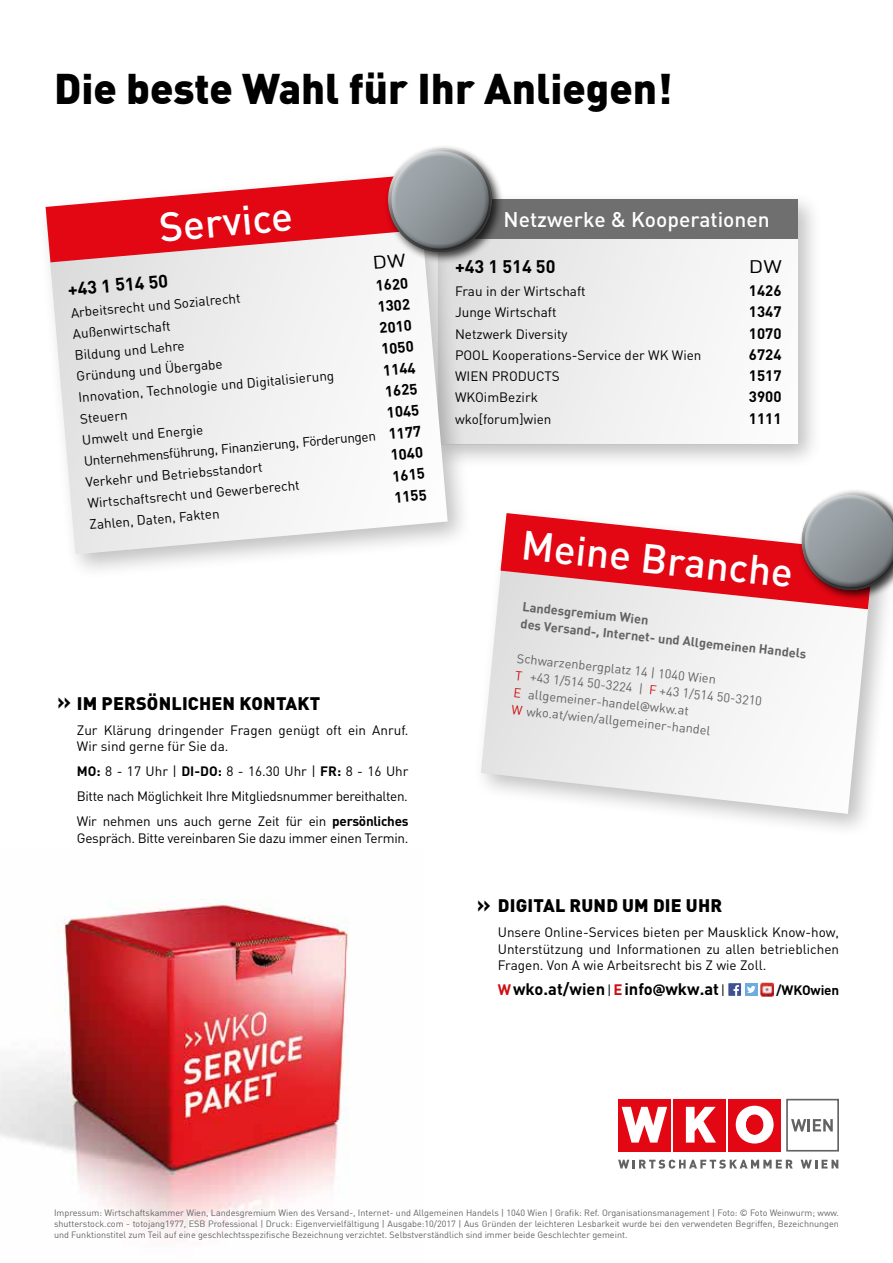
<style>
.page{position:relative;width:893px;height:1263px;background:#fff}
.page>*{position:absolute;margin:0;border:0;box-sizing:border-box;transform-origin:0 0}
.t1{font:900 42px "DIN";color:#000}
.t2{font:500 40.5px "DIN Pro";color:#fff}
.t3{font:700 22.5px "DIN Pro";color:#000}
.t4{font:500 21px "DIN Pro";color:#fff}
.t5{font:900 18px "DIN Pro";letter-spacing:.01em;color:#000}
.t6{font:700 18px "DIN Pro";color:#000}
.t7{font:18px "DIN Pro";color:#000;scale:1.2 1}
.t8{font:700 16.5px "DIN Pro";color:#000}
.t9{font:700 15px "DIN Pro";color:#000}
.t10{font:13.5px/16.5px "DIN Pro";color:#000}
.t11{font:13.5px "DIN Pro";letter-spacing:-.02em;color:#000}
.t12{font:700 13.5px "DIN Pro";letter-spacing:-.015em;color:#000}
.t13{font:12.75px/17.2px "DIN";color:#646363}
.t14{font:700 12.75px/17.2px "DIN";color:#646363}
.t15{font:9px/10.8px "DIN";color:#646363;text-align:justify}
.s1{font-weight:700;font-size:15px}
.s2{font-weight:700}
.s3{color:#ce0e12}
.s4{font-family:"Trebuchet MS"}
.s5{font-weight:700;font-size:22.5px}
.s6{font-size:15px;color:#ce0e12}
.s7{font-weight:400;font-size:13.5px}
</style>
<div class="page">
<div style="left:473px;top:505px;width:420px;height:334px;background:#000;opacity:.25"></div>
<svg style="left:481px;top:514px;width:392px;height:300px"></svg>
<div style="left:429px;top:190px;width:394px;height:280px;background:#000;opacity:.25"></div>
<svg style="left:474px;top:239px;width:324px;height:205px"></svg>
<div style="left:37px;top:166px;width:437px;height:414px;background:#000;opacity:.25"></div>
<svg style="left:45px;top:175px;width:403px;height:379px"></svg>
<svg style="left:500px;top:490px;width:393px;height:119px"></svg>
<div style="left:438px;top:199px;width:360px;height:40px;background:#706f6f"></div>
<div style="left:384px;top:144px;width:120px;height:120px;background:#000;opacity:.75"></div>
<svg style="left:385px;top:145px;width:106px;height:29px"></svg>
<div style="left:388px;top:164px;width:105px;height:89px;background:#000;opacity:.5"></div>
<svg style="left:390px;top:149px;width:100px;height:101px;background:#8a9094"></svg>
<div style="left:728px;top:1099px;width:53px;height:52px;background:#e30613"></div>
<div style="left:673px;top:1099px;width:53px;height:52px;background:#e30613"></div>
<svg style="left:686px;top:1107px;width:30px;height:35px"></svg>
<div style="left:618px;top:1099px;width:53px;height:52px;background:#e30613"></div>
<svg style="left:622px;top:1107px;width:45px;height:35px"></svg>
<svg style="left:736px;top:1106px;width:38px;height:37px"></svg>
<svg style="left:786px;top:1099px;width:53px;height:52px"></svg>
<svg style="left:618px;top:1159px;width:175px;height:9px"></svg>
<svg style="left:801px;top:1160px;width:37px;height:8px"></svg>
<div style="left:728px;top:983px;width:13px;height:13px;background:#3e5193"></div>
<svg style="left:733px;top:985px;width:6px;height:11px"></svg>
<img style="left:763px;top:982px;width:11px;height:14px">
<img style="left:739px;top:982px;width:24px;height:14px">
<div style="left:745px;top:983px;width:13px;height:13px;background:#6cadde"></div>
<svg style="left:747px;top:986px;width:9px;height:7px"></svg>
<img style="left:0;top:899px;width:349px;height:341px">
<svg style="left:46px;top:174px;width:377px;height:95px"></svg>
<h1 class="t1" style="left:54px;top:61px;width:620px">Die beste Wahl für Ihr Anliegen!</h1>
<h2 class="t2" style="left:157px;top:200px;width:136px;rotate:-5deg">Service</h2>
<h3 class="t6" style="left:67px;top:277px;width:102px;rotate:-5deg">+43 1 514 50</h3>
<p class="t10" style="left:70px;top:304px;width:172px;rotate:-5deg">Arbeitsrecht und Sozialrecht</p>
<p class="t9" style="left:375px;top:275px;width:34px;rotate:-5deg">1620</p>
<p class="t9" style="left:377px;top:297px;width:34px;rotate:-5deg">1302</p>
<p class="t10" style="left:72px;top:325px;width:100px;rotate:-5deg">Außenwirtschaft</p>
<p class="t9" style="left:378px;top:318px;width:34px;rotate:-5deg">2010</p>
<p class="t10" style="left:74px;top:346px;width:112px;rotate:-5deg">Bildung und Lehre</p>
<p class="t10" style="left:76px;top:367px;width:148px;rotate:-5deg">Gründung und Übergabe</p>
<p class="t10" style="left:78px;top:389px;width:258px;rotate:-5deg">Innovation, Technologie und Digitalisierung</p>
<p class="t9" style="left:380px;top:339px;width:34px;rotate:-5deg">1050</p>
<p class="t9" style="left:382px;top:360px;width:34px;rotate:-5deg">1144</p>
<p class="t9" style="left:384px;top:381px;width:34px;rotate:-5deg">1625</p>
<p class="t9" style="left:386px;top:402px;width:34px;rotate:-5deg">1045</p>
<p class="t10" style="left:83px;top:450px;width:340px;line-height:21.3px;rotate:-5deg">Unternehmensführung, Finanzierung, Förderungen <span class="s1">1177<br></span>Verkehr und Betriebsstandort</p>
<p class="t10" style="left:79px;top:410px;width:49px;rotate:-5deg">Steuern</p>
<p class="t10" style="left:81px;top:431px;width:123px;rotate:-5deg">Umwelt und Energie</p>
<p class="t9" style="left:390px;top:445px;width:34px;rotate:-5deg">1040</p>
<p class="t9" style="left:391px;top:466px;width:34px;rotate:-5deg">1615</p>
<p class="t10" style="left:87px;top:495px;width:214px;rotate:-5deg">Wirtschaftsrecht und Gewerberecht</p>
<p class="t9" style="left:393px;top:487px;width:34px;rotate:-5deg">1155</p>
<p class="t10" style="left:89px;top:516px;width:132px;rotate:-5deg">Zahlen, Daten, Fakten</p>
<h3 class="t5" style="left:77px;top:691px;width:245px">IM PERSÖNLICHEN KONTAKT</h3>
<p class="t10" style="left:77px;top:721px;width:333px">Zur Klärung dringender Fragen genügt oft ein Anruf.<br>Wir sind gerne für Sie da.</p>
<p class="t10" style="left:77px;top:758px;width:333px;line-height:25px;text-align:justify"><span class="s2">MO:</span> 8 - 17 Uhr | <span class="s2">DI-DO:</span> 8 - 16.30 Uhr | <span class="s2">FR:</span> 8 - 16 Uhr Bitte nach Möglichkeit Ihre Mitgliedsnummer bereithalten.<br>Wir nehmen uns auch gerne Zeit für ein <span class="s2">persönliches</span></p>
<p class="t11" style="left:77px;top:828px;width:333px">Gespräch. Bitte vereinbaren Sie dazu immer einen Termin.</p>
<h3 class="t3" style="left:57px;top:688px;width:16px">»</h3>
<h3 class="t4" style="left:503px;top:205px;width:268px">Netzwerke &amp; Kooperationen</h3>
<h3 class="t6" style="left:455px;top:254px;width:102px">+43 1 514 50</h3>
<h3 class="t7" style="left:749px;top:254px;width:29px">DW</h3>
<p class="t10" style="left:455px;top:282px;width:132px">Frau in der Wirtschaft</p>
<p class="t9" style="left:749px;top:280px;width:34px">1426</p>
<p class="t10" style="left:455px;top:304px;width:103px">Junge Wirtschaft</p>
<p class="t9" style="left:749px;top:302px;width:34px">1347</p>
<p class="t10" style="left:455px;top:325px;width:114px">Netzwerk Diversity</p>
<p class="t9" style="left:749px;top:323px;width:34px">1070</p>
<p class="t10" style="left:455px;top:346px;width:248px">POOL Kooperations-Service der WK Wien</p>
<p class="t9" style="left:749px;top:344px;width:34px">6724</p>
<p class="t10" style="left:455px;top:367px;width:106px">WIEN PRODUCTS</p>
<p class="t9" style="left:749px;top:366px;width:34px">1517</p>
<p class="t10" style="left:455px;top:389px;width:84px">WKOimBezirk</p>
<p class="t9" style="left:749px;top:387px;width:34px">3900</p>
<p class="t10" style="left:455px;top:410px;width:98px">wko[forum]wien</p>
<p class="t9" style="left:749px;top:408px;width:34px">1111</p>
<h2 class="t2" style="left:524px;top:517px;width:275px;rotate:6deg">Meine Branche</h2>
<p class="t14" style="left:523px;top:597px;width:289px;rotate:6deg">Landesgremium Wien<br>des Versand-, Internet- und Allgemeinen Handels</p>
<p class="t13" style="left:518px;top:649px;width:201px;rotate:6deg">Schwarzenbergplatz 14 | 1040 Wien<br><span class="s3">T</span> +43 1/514 50-3224 |<br><span class="s3">E</span></p>
<p class="t13" style="left:650px;top:680px;width:115px;rotate:6deg"><span class="s3">F</span> +43 1/514 50-3210</p>
<p class="t13" style="left:529px;top:685px;width:163px;rotate:6deg">allgemeiner-handel<span class="s4">@</span>wkw.at</p>
<p class="t13" style="left:513px;top:701px;width:201px;rotate:6deg"><span class="s3">W</span> wko.at/wien/allgemeiner-handel</p>
<h3 class="t5" style="left:477px;top:894px;width:247px"><span class="s5">»</span> DIGITAL RUND UM DIE UHR</h3>
<p class="t10" style="left:498px;top:924px;width:343px;text-align:justify">Unsere Online-Services bieten per Mausklick Know-how, Unterstützung und Informationen zu allen betrieblichen Fragen. Von A wie Arbeitsrecht bis Z wie Zoll.</p>
<p class="t8" style="left:498px;top:978px;width:229px"><span class="s6">W</span>wko.at/wien<span class="s7">|</span> <span class="s6">E</span>info<span class="s4">@</span>wkw.at<span class="s7">|</span></p>
<p class="t12" style="left:776px;top:981px;width:65px">/WKOwien</p>
<p class="t15" style="left:54px;top:1207px;width:786px">Impressum: Wirtschaftskammer Wien, Landesgremium Wien des Versand-, Internet- und Allgemeinen Handels | 1040 Wien | Grafik: Ref. Organisationsmanagement | Foto: © Foto Weinwurm; www. shutterstock.com - totojang1977, ESB Professional | Druck: Eigenvervielfältigung | Ausgabe:10/2017 | Aus Gründen der leichteren Lesbarkeit wurde bei den verwendeten Begriffen, Bezeichnungen und Funktionstitel zum Teil auf eine geschlechtsspezifische Bezeichnung verzichtet. Selbstverständlich sind immer beide Geschlechter gemeint.</p>
</div>
